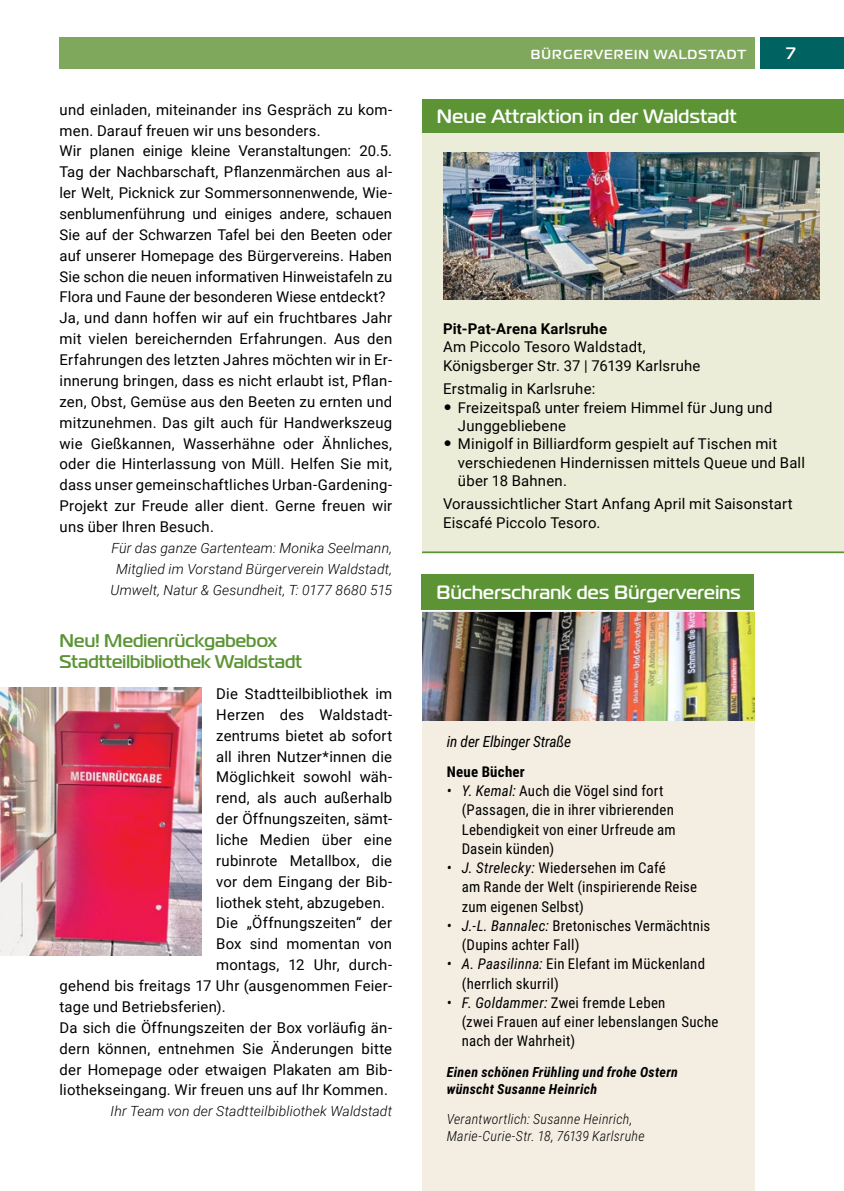
<style>
.page{position:relative;width:844px;height:1191px;background:#fff}
.page>*{position:absolute;margin:0;border:0;box-sizing:border-box;transform-origin:0 0}
.t1{font:700 19.25px "Magistral";letter-spacing:.02em;color:#fff}
.t2{font:700 18.38px/20.8px "Magistral";letter-spacing:.01em;color:#5c9435}
.t3{font:700 16.62px "Magistral";color:#fff}
.t4{font:italic 15.4px "Roboto Condensed";letter-spacing:-.01em;color:#000}
.t5{font:14.88px/20.8px "Roboto";letter-spacing:.01em;color:#000}
.t6{font:14.88px/19.2px "Roboto Condensed";letter-spacing:.015em;color:#000}
.t7{font:700 14.88px "Roboto";letter-spacing:.015em;color:#000}
.t8{font:700 14.88px "Roboto Condensed";letter-spacing:.015em;color:#000}
.t9{font:italic 300 14px/20.8px "Roboto";letter-spacing:.01em;color:#000;text-align:center}
.t10{font:italic 300 14px/17.5px "Roboto Condensed";letter-spacing:.015em;color:#000}
.t11{font:italic 700 14px/16.8px "Roboto Condensed";letter-spacing:.02em;color:#000}
.t12{font:700 13.12px "Magistral";letter-spacing:.085em;color:#fff}
.s1{font-family:"Futura";font-size:15.4px}
.s2{font-style:italic}
</style>
<div class="page">
<div style="left:759px;top:37px;width:84px;height:32px;background:#006361"></div>
<div style="left:60px;top:37px;width:694px;height:32px;background:#80a85c"></div>
<img style="left:0;top:688px;width:201px;height:267px">
<div style="left:422px;top:131px;width:421px;height:420px;background:#ecedd8"></div>
<div style="left:422px;top:99px;width:421px;height:34px;background:#5c9435"></div>
<hr style="left:422px;top:551px;width:421px;height:2px;background:#5c9435">
<img style="left:443px;top:152px;width:375px;height:147px">
<div style="left:422px;top:612px;width:332px;height:579px;background:#f4eee2"></div>
<div style="left:421px;top:574px;width:333px;height:36px;background:#5c9435"></div>
<img style="left:422px;top:612px;width:332px;height:109px">
<p class="t5" style="left:60px;top:98px;width:334px">und einladen, miteinander ins Gespräch zu kom&shy;men. Darauf freuen wir uns besonders.<br>Wir planen einige kleine Veranstaltungen: 20.5.<br>Tag der Nachbarschaft, Pflanzenmärchen aus al&shy;ler Welt, Picknick zur Sommersonnenwende, Wie&shy;senblumenführung und einiges andere, schauen Sie auf der Schwarzen Tafel bei den Beeten oder auf unserer Homepage des Bürgervereins. Haben Sie schon die neuen informativen Hinweistafeln zu Flora und Faune der besonderen Wiese entdeckt?<br>Ja, und dann hoffen wir auf ein fruchtbares Jahr mit vielen bereichernden Erfahrungen. Aus den Erfahrungen des letzten Jahres möchten wir in Er&shy;innerung bringen, dass es nicht erlaubt ist, Pflan&shy;zen, Obst, Gemüse aus den Beeten zu ernten und mitzunehmen. Das gilt auch für Handwerkszeug wie Gießkannen, Wasserhähne oder Ähnliches, oder die Hinterlassung von Müll. Helfen Sie mit, dass unser gemeinschaftliches Urban-Gardening-Projekt zur Freude aller dient. Gerne freuen wir uns über Ihren Besuch.</p>
<p class="t9" style="left:110px;top:537px;width:283px">Für das ganze Gartenteam: Monika Seelmann,<br>Mitglied im Vorstand Bürgerverein Waldstadt,<br>Umwelt, Natur &amp; Gesundheit, T: 0177 8680 515</p>
<p class="t2" style="left:60px;top:630px;width:243px">Neu! Medienrückgabebox<br>Stadtteilbibliothek Waldstadt</p>
<p class="t5" style="left:216px;top:682px;width:177px">Die Stadtteilbibliothek im</p>
<p class="t5" style="left:216px;top:703px;width:177px">Herzen des Waldstadt-</p>
<p class="t5" style="left:216px;top:724px;width:177px">zentrums bietet ab sofort</p>
<p class="t5" style="left:216px;top:745px;width:177px">all ihren Nutzer*innen die</p>
<p class="t5" style="left:216px;top:766px;width:177px">Möglichkeit sowohl wäh-</p>
<p class="t5" style="left:216px;top:787px;width:177px">rend, als auch außerhalb</p>
<p class="t5" style="left:216px;top:808px;width:177px">der Öffnungszeiten, sämt-</p>
<p class="t5" style="left:216px;top:828px;width:177px">liche Medien über eine</p>
<p class="t5" style="left:216px;top:849px;width:177px">rubinrote Metallbox, die</p>
<p class="t5" style="left:216px;top:870px;width:177px">vor dem Eingang der Bib-</p>
<p class="t5" style="left:216px;top:891px;width:170px">liothek steht, abzugeben.</p>
<p class="t5" style="left:216px;top:912px;width:177px">Die „Öffnungszeiten“ der</p>
<p class="t5" style="left:216px;top:933px;width:177px">Box sind momentan von</p>
<p class="t5" style="left:216px;top:954px;width:177px">montags, 12 Uhr, durch-</p>
<p class="t5" style="left:60px;top:974px;width:334px">gehend bis freitags 17 Uhr (ausgenommen Feier-</p>
<p class="t5" style="left:60px;top:995px;width:167px">tage und Betriebsferien).</p>
<p class="t5" style="left:60px;top:1016px;width:334px">Da sich die Öffnungszeiten der Box vorläufig än-</p>
<p class="t5" style="left:60px;top:1037px;width:334px">dern können, entnehmen Sie Änderungen bitte</p>
<p class="t5" style="left:60px;top:1058px;width:334px">der Homepage oder etwaigen Plakaten am Bib-</p>
<p class="t5" style="left:60px;top:1079px;width:330px">liothekseingang. Wir freuen uns auf Ihr Kommen.</p>
<p class="t9" style="left:110px;top:1100px;width:283px">Ihr Team von der Stadtteilbibliothek Waldstadt</p>
<p class="t12" style="left:531px;top:46px;width:217px">BÜRGERVEREIN WALDSTADT</p>
<p class="t1" style="left:437px;top:103px;width:301px">Neue Attraktion in der Waldstadt</p>
<p class="t3" style="left:786px;top:43px;width:10px">7</p>
<p class="t7" style="left:443px;top:318px;width:165px">Pit-Pat-Arena Karlsruhe</p>
<p class="t5" style="left:443px;top:337px;width:259px;line-height:18.4px">Am Piccolo Tesoro Waldstadt,<br>Königsberger Str. 37 | 76139 Karlsruhe</p>
<p class="t5" style="left:443px;top:378px;width:154px">Erstmalig in Karlsruhe:</p>
<p class="t5" style="left:458px;top:397px;width:316px;line-height:18.4px;text-indent:-15px"><span class="s1">•</span> Freizeitspaß unter freiem Himmel für Jung und<br>Junggebliebene</p>
<p class="t5" style="left:458px;top:434px;width:348px;line-height:18.4px;text-indent:-15px"><span class="s1">•</span> Minigolf in Billiardform gespielt auf Tischen mit verschiedenen Hindernissen mittels Queue und Ball über 18 Bahnen.</p>
<p class="t5" style="left:443px;top:494px;width:351px;line-height:18.4px">Voraussichtlicher Start Anfang April mit Saisonstart<br>Eiscafé Piccolo Tesoro.</p>
<p class="t1" style="left:436px;top:579px;width:305px">Bücherschrank des Bürgervereins</p>
<p class="t4" style="left:446px;top:730px;width:126px">in der Elbinger Straße</p>
<p class="t8" style="left:446px;top:761px;width:80px">Neue Bücher</p>
<p class="t6" style="left:461px;top:780px;width:215px;text-indent:-15px"><span class="s2">• Y. Kemal:</span> Auch die Vögel sind fort (Passagen, die in ihrer vibrierenden<br>Lebendigkeit von einer Urfreude am<br>Dasein künden)</p>
<p class="t6" style="left:461px;top:857px;width:237px;text-indent:-15px"><span class="s2">• J. Strelecky:</span> Wiedersehen im Café<br>am Rande der Welt (inspirierende Reise zum eigenen Selbst)</p>
<p class="t6" style="left:461px;top:915px;width:250px;text-indent:-15px"><span class="s2">• J.-L. Bannalec:</span> Bretonisches Vermächtnis (Dupins achter Fall)</p>
<p class="t6" style="left:461px;top:954px;width:245px;text-indent:-15px"><span class="s2">• A. Paasilinna:</span> Ein Elefant im Mückenland (herrlich skurril)</p>
<p class="t6" style="left:461px;top:992px;width:258px;text-indent:-15px"><span class="s2">• F. Goldammer:</span> Zwei fremde Leben<br>(zwei Frauen auf einer lebenslangen Suche nach der Wahrheit)</p>
<p class="t11" style="left:446px;top:1063px;width:232px">Einen schönen Frühling und frohe Ostern wünscht Susanne Heinrich</p>
<p class="t10" style="left:446px;top:1109px;width:199px">Verantwortlich: Susanne Heinrich,<br>Marie-Curie-Str. 18, 76139 Karlsruhe</p>
</div>
